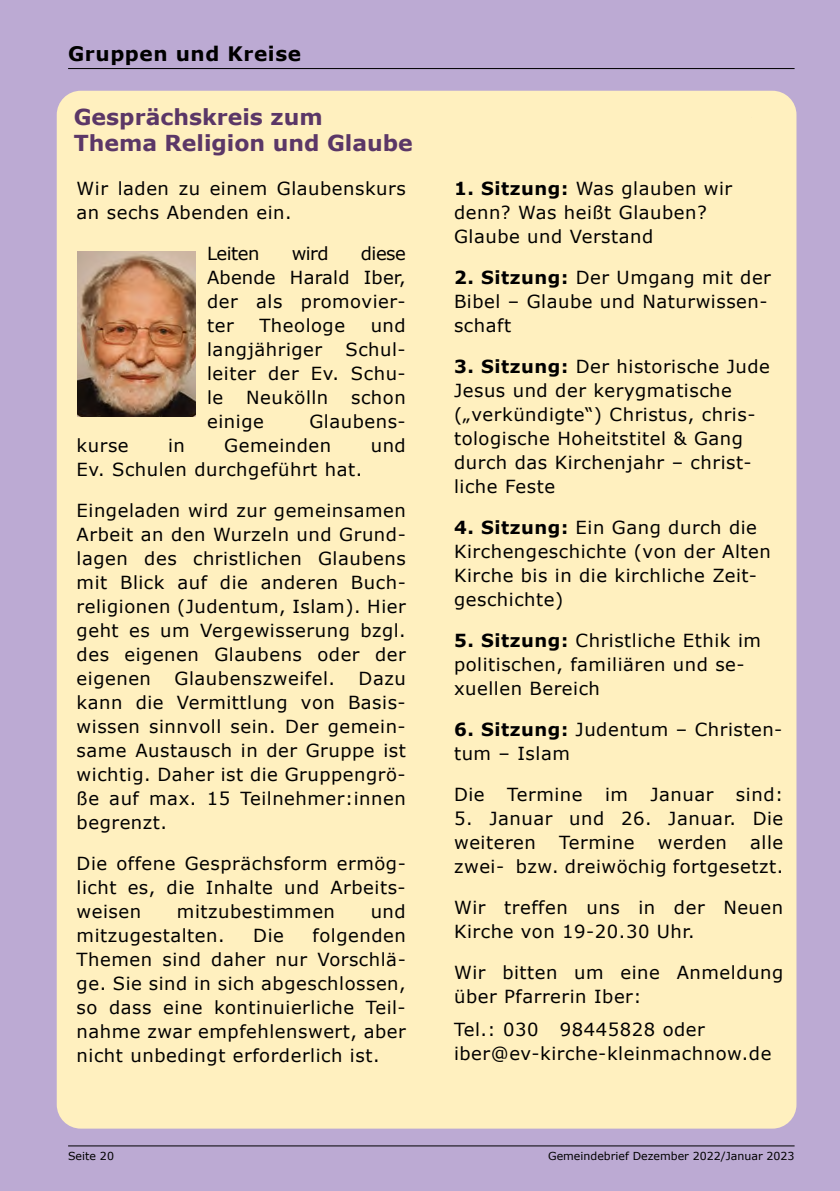
<style>
.page{position:relative;width:840px;height:1191px;background:#fff}
.page>*{position:absolute;margin:0;border:0;box-sizing:border-box;transform-origin:0 0}
.t1{font:700 22px/26.4px "Verdana";color:#5b3767}
.t2{font:700 20px "Verdana";letter-spacing:.03em;color:#000}
.t3{font:18px/24px "Verdana";letter-spacing:.03em;color:#000}
.t4{font:11px "Verdana";color:#000}
.s1{font-weight:700}
</style>
<div class="page">
<div style="left:0;top:0;width:839px;height:1191px;background:#bcaad3"></div>
<div style="left:57px;top:91px;width:739px;height:1037px;background:#fff0bf;border-radius:24px"></div>
<hr style="left:68px;top:68px;width:726px;height:1px;background:#000">
<img style="left:77px;top:252px;width:119px;height:165px">
<hr style="left:68px;top:1145px;width:726px;height:1px;background:#000">
<p class="t2" style="left:68px;top:40px;width:234px">Gruppen und Kreise</p>
<p class="t1" style="left:74px;top:104px;width:340px">Gesprächskreis zum<br>Thema Religion und Glaube</p>
<p class="t3" style="left:77px;top:177px;width:330px">Wir laden zu einem Glaubenskurs an sechs Abenden ein.</p>
<p class="t3" style="left:207px;top:242px;width:54px">Leiten</p>
<p class="t3" style="left:291px;top:242px;width:38px">wird</p>
<p class="t3" style="left:207px;top:242px;width:200px;text-align:justify;text-indent:154px">diese Abende Harald Iber, der als promovier&shy;ter</p>
<p class="t3" style="left:259px;top:314px;width:87px">Theologe</p>
<p class="t3" style="left:370px;top:314px;width:37px">und</p>
<p class="t3" style="left:207px;top:338px;width:116px">langjähriger</p>
<p class="t3" style="left:207px;top:338px;width:200px;text-align:justify;text-indent:138px">Schul&shy;leiter der Ev. Schu&shy;le</p>
<p class="t3" style="left:246px;top:386px;width:84px">Neukölln</p>
<p class="t3" style="left:351px;top:386px;width:56px">schon</p>
<p class="t3" style="left:207px;top:410px;width:58px">einige</p>
<p class="t3" style="left:309px;top:410px;width:98px">Glaubens-</p>
<p class="t3" style="left:77px;top:434px;width:54px">kurse</p>
<p class="t3" style="left:168px;top:434px;width:18px">in</p>
<p class="t3" style="left:224px;top:434px;width:108px">Gemeinden</p>
<p class="t3" style="left:370px;top:434px;width:37px">und</p>
<p class="t3" style="left:77px;top:458px;width:287px">Ev. Schulen durchgeführt hat.</p>
<p class="t3" style="left:77px;top:499px;width:330px;text-align:justify">Eingeladen wird zur gemeinsamen Arbeit an den Wurzeln und Grund&shy;lagen des christlichen Glaubens mit Blick auf die anderen Buch&shy;religionen (Judentum, Islam). Hier geht es um Vergewisserung bzgl. des eigenen Glaubens oder der eigenen</p>
<p class="t3" style="left:174px;top:667px;width:162px">Glaubenszweifel.</p>
<p class="t3" style="left:77px;top:667px;width:330px;text-align:justify;text-indent:282px">Dazu kann die Vermittlung von Basis&shy;wissen sinnvoll sein. Der gemein&shy;same Austausch in der Gruppe ist wichtig. Daher ist die Gruppengrö&shy;ße auf max. 15 Teilnehmer:innen begrenzt.</p>
<p class="t3" style="left:77px;top:852px;width:330px;text-align:justify">Die offene Gesprächsform ermög&shy;licht es, die Inhalte und Arbeits&shy;weisen</p>
<p class="t3" style="left:177px;top:900px;width:159px">mitzubestimmen</p>
<p class="t3" style="left:370px;top:900px;width:37px">und</p>
<p class="t3" style="left:77px;top:924px;width:149px">mitzugestalten.</p>
<p class="t3" style="left:253px;top:924px;width:32px">Die</p>
<p class="t3" style="left:77px;top:924px;width:330px;text-align:justify;text-indent:236px">folgenden Themen sind daher nur Vorschlä&shy;ge. Sie sind in sich abgeschlossen, so dass eine kontinuierliche Teil&shy;nahme zwar empfehlenswert, aber nicht unbedingt erforderlich ist.</p>
<p class="t3" style="left:454px;top:177px;width:279px"><span class="s1">1. Sitzung:</span> Was glauben wir denn? Was heißt Glauben?<br>Glaube und Verstand</p>
<p class="t3" style="left:454px;top:266px;width:318px"><span class="s1">2. Sitzung:</span> Der Umgang mit der<br>Bibel – Glaube und Naturwissen&shy;schaft</p>
<p class="t3" style="left:454px;top:355px;width:317px"><span class="s1">3. Sitzung:</span> Der historische Jude<br>Jesus und der kerygmatische („verkündigte“) Christus, chris&shy;tologische Hoheitstitel &amp; Gang durch das Kirchenjahr – christ&shy;liche Feste</p>
<p class="t3" style="left:454px;top:516px;width:318px"><span class="s1">4. Sitzung:</span> Ein Gang durch die<br>Kirchengeschichte (von der Alten<br>Kirche bis in die kirchliche Zeit&shy;geschichte)</p>
<p class="t3" style="left:454px;top:629px;width:308px"><span class="s1">5. Sitzung:</span> Christliche Ethik im politischen, familiären und se&shy;xuellen Bereich</p>
<p class="t3" style="left:454px;top:718px;width:330px"><span class="s1">6. Sitzung:</span> Judentum – Christen&shy;tum – Islam</p>
<p class="t3" style="left:454px;top:783px;width:330px">Die Termine im Januar sind:</p>
<p class="t3" style="left:454px;top:807px;width:330px">5. Januar und 26. Januar. Die weiteren</p>
<p class="t3" style="left:454px;top:831px;width:330px;text-align:right">alle<br>zwei- bzw. dreiwöchig fortgesetzt.</p>
<p class="t3" style="left:454px;top:896px;width:330px">Wir treffen uns in der Neuen<br>Kirche von 19-20.30 Uhr.</p>
<p class="t3" style="left:454px;top:961px;width:330px">Wir bitten um eine Anmeldung über Pfarrerin Iber:</p>
<p class="t3" style="left:454px;top:1017px;width:319px">Tel.: 030 98445828 oder iber@ev-kirche-kleinmachnow.de</p>
<p class="t3" style="left:559px;top:831px;width:77px">Termine</p>
<p class="t3" style="left:657px;top:831px;width:71px">werden</p>
<p class="t4" style="left:68px;top:1148px;width:47px">Seite 20</p>
<p class="t4" style="left:548px;top:1148px;width:248px">Gemeindebrief Dezember 2022/Januar 2023</p>
</div>
